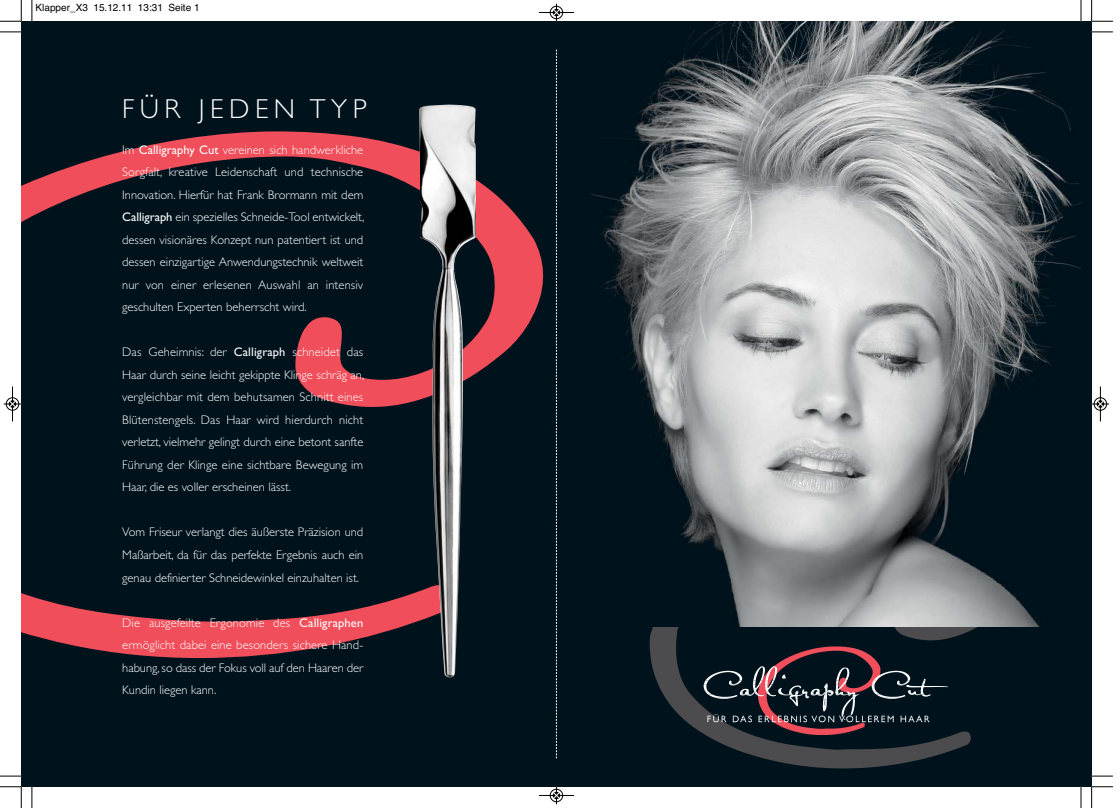
<style>
.page{position:relative;width:1120px;height:808px;background:#fff}
.page>*{position:absolute;margin:0;border:0;box-sizing:border-box;transform-origin:0 0}
.t1{font:300 27.5px "Gill Sans";letter-spacing:.2em;color:#fff}
.t2{font:300 12.5px/22.5px "Gill Sans";color:#fff;text-align:justify}
.t3{font:10px "Helvetica";color:#000}
.s1{font-weight:400}
</style>
<div class="page">
<div style="left:21px;top:21px;width:535px;height:766px;background:#00131d"></div>
<svg style="left:21px;top:131px;width:522px;height:527px"></svg>
<img style="left:419px;top:104px;width:57px;height:573px">
<img style="left:556px;top:21px;width:535px;height:606px">
<div style="left:556px;top:627px;width:535px;height:160px;background:#00131d"></div>
<img style="left:649px;top:627px;width:328px;height:142px">
<img style="left:757px;top:645px;width:126px;height:93px">
<svg style="left:703px;top:666px;width:245px;height:56px"></svg>
<svg style="left:556px;top:50px;width:1px;height:708px"></svg>
<svg style="left:31px;top:0;width:2px;height:21px"></svg>
<svg style="left:0;top:31px;width:21px;height:2px"></svg>
<svg style="left:1080px;top:0;width:1px;height:21px"></svg>
<svg style="left:1091px;top:31px;width:22px;height:2px"></svg>
<svg style="left:31px;top:787px;width:2px;height:21px"></svg>
<svg style="left:0;top:776px;width:21px;height:1px"></svg>
<svg style="left:1080px;top:787px;width:1px;height:21px"></svg>
<svg style="left:1091px;top:776px;width:22px;height:1px"></svg>
<svg style="left:0;top:0;width:22px;height:22px"></svg>
<svg style="left:1091px;top:0;width:22px;height:22px"></svg>
<svg style="left:0;top:786px;width:22px;height:22px"></svg>
<svg style="left:1091px;top:786px;width:22px;height:22px"></svg>
<hr style="left:539px;top:12px;width:35px;height:1px;background:#000">
<div style="left:550px;top:6px;width:13px;height:13px;border:1px solid #000;border-radius:50%"></div>
<div style="left:553px;top:9px;width:7px;height:7px;background:#000;border-radius:50%"></div>
<svg style="left:553px;top:4px;width:6px;height:17px"></svg>
<hr style="left:539px;top:795px;width:35px;height:1px;background:#000">
<div style="left:550px;top:789px;width:13px;height:13px;border:1px solid #000;border-radius:50%"></div>
<div style="left:553px;top:792px;width:7px;height:7px;background:#000;border-radius:50%"></div>
<svg style="left:553px;top:787px;width:6px;height:17px"></svg>
<div style="left:6px;top:397px;width:13px;height:14px;border:1px solid #fff;border-radius:50%"></div>
<hr style="left:12px;top:386px;width:1px;height:35px;background:#000">
<div style="left:6px;top:398px;width:13px;height:12px;border:1px solid #000;border-radius:50%"></div>
<svg style="left:4px;top:401px;width:17px;height:6px"></svg>
<div style="left:1093px;top:397px;width:14px;height:14px;border:1px solid #fff;border-radius:50%"></div>
<hr style="left:1100px;top:386px;width:1px;height:35px;background:#000">
<div style="left:1094px;top:398px;width:12px;height:12px;border:1px solid #000;border-radius:50%"></div>
<svg style="left:1091px;top:401px;width:18px;height:6px"></svg>
<p class="t3" style="left:36px;top:4px;width:165px">Klapper_X3 15.12.11 13:31 Seite 1</p>
<h1 class="t1" style="left:122px;top:99px;width:246px">FÜR JEDEN TYP</h1>
<p class="t2" style="left:122px;top:140px;width:243px">Im <span class="s1">Calligraphy Cut</span> vereinen sich handwerkliche Sorgfalt, kreative Leidenschaft und technische Innovation. Hierfür hat Frank Brormann mit dem <span class="s1">Calligraph</span> ein spezielles Schneide-Tool entwickelt, dessen visionäres Konzept nun patentiert ist und dessen einzigartige Anwendungstechnik weltweit nur von einer erlesenen Auswahl an intensiv geschulten Experten beherrscht wird.</p>
<p class="t2" style="left:122px;top:342px;width:243px">Das Geheimnis: der <span class="s1">Calligraph</span> schneidet das Haar durch seine leicht gekippte Klinge schräg an, vergleichbar mit dem behutsamen Schnitt eines Blütenstengels. Das Haar wird hierdurch nicht verletzt, vielmehr gelingt durch eine betont sanfte Führung der Klinge eine sichtbare Bewegung im Haar, die es voller erscheinen lässt.</p>
<p class="t2" style="left:122px;top:522px;width:242px">Vom Friseur verlangt dies äußerste Präzision und Maßarbeit, da für das perfekte Ergebnis auch ein genau definierter Schneidewinkel einzuhalten ist.</p>
<p class="t2" style="left:122px;top:612px;width:242px">Die ausgefeilte Ergonomie des <span class="s1">Calligraphen </span>ermöglicht dabei eine besonders sichere Hand&shy;habung, so dass der Fokus voll auf den Haaren der Kundin liegen kann.</p>
</div>
